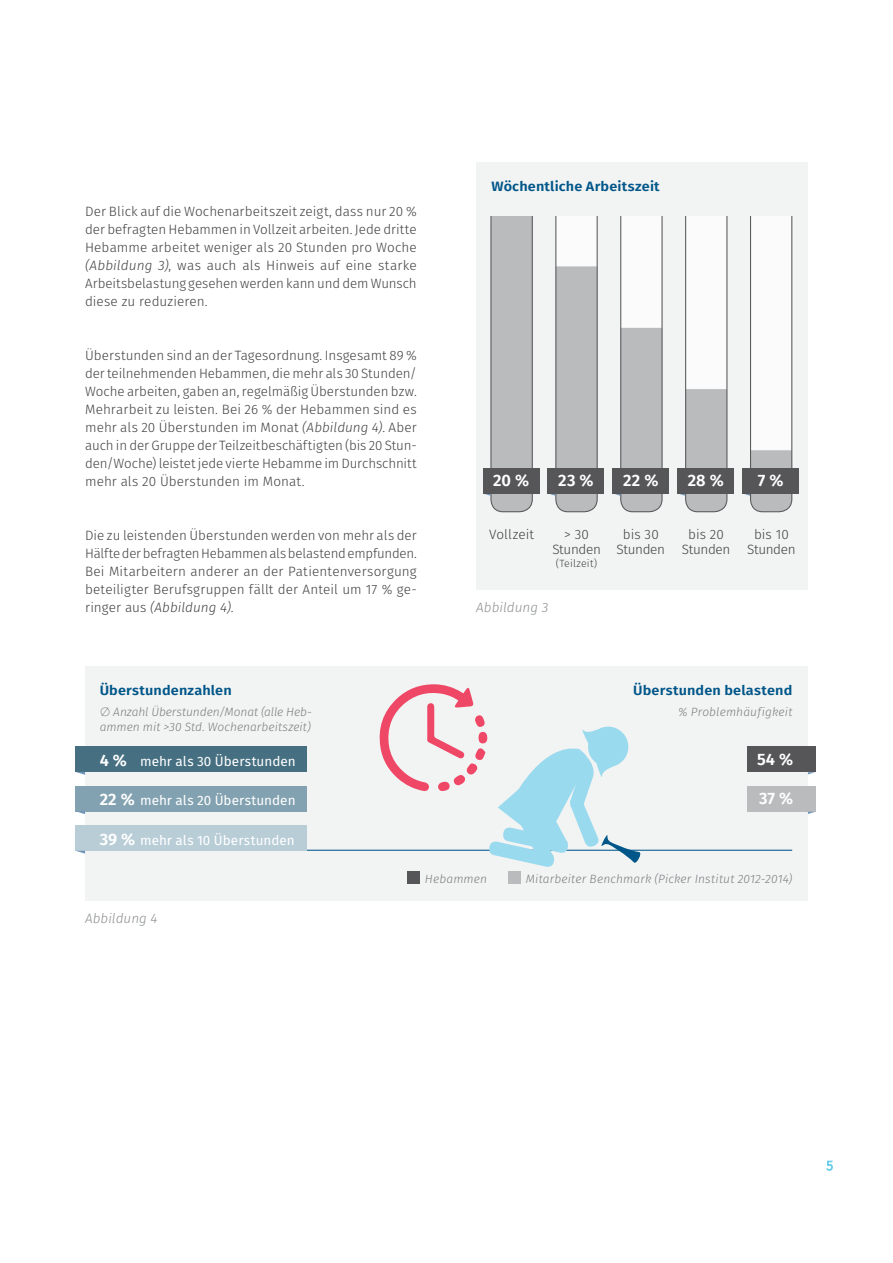
<style>
.page{position:relative;width:893px;height:1263px;background:#fff}
.page>*{position:absolute;margin:0;border:0;box-sizing:border-box;transform-origin:0 0}
.t1{font:600 16.5px "Fira Sans";letter-spacing:.005em;color:#fff}
.t2{font:300 13.5px/18px "Fira Sans";letter-spacing:.005em;color:#414042;text-align:justify}
.t3{font:13.5px "Fira Sans";color:#fff}
.t4{font:600 13.5px "Fira Sans";letter-spacing:.01em;color:#005689;scale:1.07 1}
.t5{font:300 13.5px/15px "Fira Sans";letter-spacing:-.025em;color:#414042;text-align:center}
.t6{font:italic 300 13.5px "Fira Sans";letter-spacing:.005em;color:#8b8e90}
.t7{font:italic 300 12px/15px "Fira Sans";letter-spacing:.01em;color:#7b7c7f}
.t8{font:300 10.5px "Fira Sans";letter-spacing:.015em;color:#414042}
.s1{font-style:italic}
.s2{font-weight:600;font-size:16.5px}
</style>
<div class="page">
<svg style="left:827px;top:1161px;width:6px;height:9px"></svg>
<div style="left:476px;top:162px;width:332px;height:427px;background:#f2f3f3"></div>
<div style="left:85px;top:666px;width:723px;height:234px;background:#f2f3f3"></div>
<hr style="left:100px;top:850px;width:692px;height:1px;background:#005689">
<svg style="left:377px;top:684px;width:265px;height:183px"></svg>
<svg style="left:483px;top:216px;width:50px;height:297px;background:#bdbec0"></svg>
<div style="left:483px;top:468px;width:56px;height:25px;background:#565659"></div>
<svg style="left:548px;top:216px;width:50px;height:297px"></svg>
<div style="left:548px;top:468px;width:56px;height:25px;background:#565659"></div>
<svg style="left:613px;top:216px;width:50px;height:297px"></svg>
<div style="left:613px;top:468px;width:56px;height:25px;background:#565659"></div>
<svg style="left:678px;top:216px;width:50px;height:297px"></svg>
<div style="left:678px;top:468px;width:56px;height:25px;background:#565659"></div>
<svg style="left:743px;top:216px;width:50px;height:297px"></svg>
<div style="left:742px;top:468px;width:57px;height:25px;background:#565659"></div>
<div style="left:508px;top:871px;width:12px;height:13px;background:#b9bbbd"></div>
<div style="left:407px;top:871px;width:13px;height:13px;background:#565659"></div>
<div style="left:75px;top:825px;width:231px;height:26px;background:#b9cdd7"></div>
<svg style="left:77px;top:851px;width:8px;height:3px"></svg>
<div style="left:75px;top:786px;width:231px;height:25px;background:#83a2b1"></div>
<svg style="left:76px;top:811px;width:9px;height:3px"></svg>
<div style="left:75px;top:746px;width:231px;height:26px;background:#467082"></div>
<svg style="left:76px;top:772px;width:9px;height:3px"></svg>
<div style="left:747px;top:746px;width:68px;height:26px;background:#565659"></div>
<svg style="left:808px;top:772px;width:7px;height:2px"></svg>
<div style="left:747px;top:786px;width:68px;height:26px;background:#b9bbbd"></div>
<p class="t2" style="left:85px;top:202px;width:333px">Der Blick auf die Wochenarbeitszeit zeigt, dass nur 20 % der befragten Hebammen in Vollzeit arbeiten. Jede dritte Hebamme arbeitet weniger als 20 Stunden pro Woche <span class="s1">(Abbildung 3)</span>, was auch als Hinweis auf eine starke Arbeitsbelastung gesehen werden kann und dem Wunsch diese zu reduzieren.</p>
<p class="t2" style="left:85px;top:346px;width:333px">Überstunden sind an der Tagesordnung. Insgesamt 89 % der teilnehmenden Hebammen, die mehr als 30 Stunden/ Woche arbeiten, gaben an, regelmäßig Überstunden bzw.<br>Mehrarbeit zu leisten. Bei 26 % der Hebammen sind es mehr als 20 Überstunden im Monat <span class="s1">(Abbildung 4)</span>. Aber auch in der Gruppe der Teilzeitbeschäftigten (bis 20 Stun&shy;den/Woche) leistet jede vierte Hebamme im Durchschnitt mehr als 20 Überstunden im Monat.</p>
<p class="t2" style="left:85px;top:526px;width:333px">Die zu leistenden Überstunden werden von mehr als der Hälfte der befragten Hebammen als belastend empfunden.<br>Bei Mitarbeitern anderer an der Patientenversorgung beteiligter Berufsgruppen fällt der Anteil um 17 % ge&shy;ringer aus <span class="s1">(Abbildung 4)</span>.</p>
<p class="t4" style="left:100px;top:679px;width:125px">Überstundenzahlen</p>
<p class="t7" style="left:100px;top:704px;width:214px">∅ Anzahl Überstunden/Monat (alle Heb&shy;ammen mit &gt;30 Std. Wochenarbeitszeit)</p>
<p class="t4" style="left:491px;top:175px;width:159px">Wöchentliche Arbeitszeit</p>
<p class="t1" style="left:493px;top:467px;width:37px">20 %</p>
<p class="t1" style="left:558px;top:467px;width:37px">23 %</p>
<p class="t1" style="left:623px;top:467px;width:37px">22 %</p>
<p class="t1" style="left:688px;top:467px;width:38px">28 %</p>
<p class="t1" style="left:758px;top:467px;width:27px">7 %</p>
<p class="t2" style="left:489px;top:525px;width:46px">Vollzeit</p>
<p class="t5" style="left:552px;top:526px;width:50px">&gt; 30<br>Stunden</p>
<p class="t8" style="left:556px;top:556px;width:43px">(Teilzeit)</p>
<p class="t6" style="left:476px;top:598px;width:74px">Abbildung 3</p>
<p class="t5" style="left:617px;top:526px;width:50px">bis 30<br>Stunden</p>
<p class="t5" style="left:682px;top:526px;width:50px">bis 20<br>Stunden</p>
<p class="t5" style="left:747px;top:526px;width:50px">bis 10<br>Stunden</p>
<p class="t4" style="left:633px;top:679px;width:150px">Überstunden belastend</p>
<p class="t7" style="left:678px;top:704px;width:116px">% Problemhäufigkeit</p>
<p class="t3" style="left:100px;top:751px;width:198px"><span class="s2">4 %</span> mehr als 30 Überstunden</p>
<p class="t1" style="left:757px;top:745px;width:38px">54 %</p>
<p class="t1" style="left:759px;top:785px;width:36px">37 %</p>
<p class="t3" style="left:100px;top:790px;width:197px"><span class="s2">22 %</span> mehr als 20 Überstunden</p>
<p class="t3" style="left:100px;top:829px;width:197px"><span class="s2">39 %</span> mehr als 10 Überstunden</p>
<p class="t6" style="left:85px;top:909px;width:74px">Abbildung 4</p>
<p class="t7" style="left:425px;top:871px;width:64px">Hebammen</p>
<p class="t7" style="left:526px;top:871px;width:268px">Mitarbeiter Benchmark (Picker Institut 2012-2014)</p>
</div>
